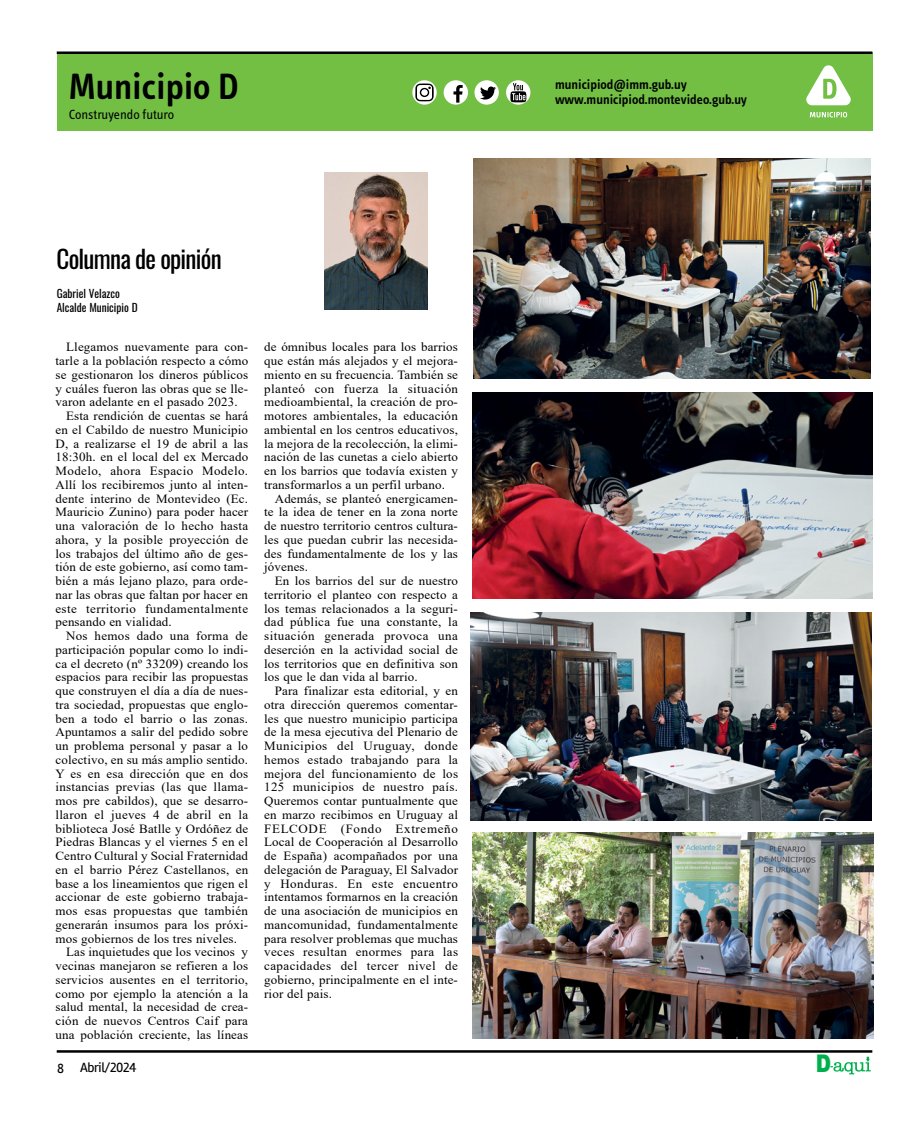
<style>
.page{position:relative;width:922px;height:1125px;background:#fff}
.page>*{position:absolute;margin:0;border:0;box-sizing:border-box;transform-origin:0 0}
.t1{font:600 37.5px "Info Text";color:#000}
.t2{font:25px "Oswald";letter-spacing:-.03em;color:#000}
.t3{font:900 24.38px "Arial";color:#00b04c;scale:.81 1}
.t4{font:600 13.75px "Info Text";color:#000}
.t5{font:13.75px "Info Text";color:#000}
.t6{font:13.75px "Rambla";letter-spacing:-.03em;color:#000}
.t7{font:12.5px/13.8px "Times New Roman";letter-spacing:.01em;color:#000;text-align:justify;scale:1.04 1}
.t8{font:12.5px "Times New Roman";letter-spacing:.03em;color:#000;scale:1.04 1}
.t9{font:11.25px/13.8px "Oswald";color:#000}
</style>
<div class="page">
<hr style="left:57px;top:1050px;width:815px;height:3px;background:#000">
<svg style="left:830px;top:1057px;width:40px;height:17px"></svg>
<div style="left:57px;top:52px;width:815px;height:79px;background:#72bf44"></div>
<hr style="left:57px;top:51px;width:815px;height:3px;background:#000">
<div style="left:443px;top:80px;width:25px;height:25px;background:#fff;border-radius:50%"></div>
<svg style="left:453px;top:85px;width:9px;height:18px"></svg>
<div style="left:474px;top:80px;width:24px;height:25px;background:#fff;border-radius:50%"></div>
<svg style="left:480px;top:87px;width:16px;height:13px"></svg>
<svg style="left:506px;top:80px;width:24px;height:25px"></svg>
<svg style="left:510px;top:83px;width:16px;height:19px"></svg>
<svg style="left:412px;top:80px;width:24px;height:25px"></svg>
<svg style="left:415px;top:84px;width:18px;height:17px"></svg>
<svg style="left:809px;top:112px;width:38px;height:5px"></svg>
<svg style="left:806px;top:65px;width:45px;height:40px"></svg>
<img style="left:324px;top:173px;width:104px;height:137px">
<img style="left:472px;top:832px;width:400px;height:207px">
<img style="left:472px;top:392px;width:400px;height:207px">
<img style="left:471px;top:613px;width:400px;height:208px">
<img style="left:473px;top:159px;width:397px;height:220px">
<h1 class="t1" style="left:69px;top:65px;width:171px">Municipio D</h1>
<p class="t5" style="left:69px;top:107px;width:107px">Construyendo futuro</p>
<h2 class="t2" style="left:57px;top:236px;width:166px">Columna de opinión</h2>
<p class="t9" style="left:57px;top:286px;width:82px">Gabriel Velazco<br>Alcalde Municipio D</p>
<p class="t7" style="left:66px;top:340px;width:176px">Llegamos nuevamente para con-</p>
<p class="t7" style="left:55px;top:354px;width:187px">tarle a la población respecto a cómo</p>
<p class="t7" style="left:55px;top:367px;width:187px">se gestionaron los dineros públicos</p>
<p class="t7" style="left:55px;top:381px;width:187px">y cuáles fueron las obras que se lle-</p>
<p class="t7" style="left:55px;top:395px;width:176px">varon adelante en el pasado 2023.</p>
<p class="t7" style="left:66px;top:409px;width:176px">Esta rendición de cuentas se hará</p>
<p class="t7" style="left:55px;top:422px;width:187px">en el Cabildo de nuestro Municipio</p>
<p class="t7" style="left:55px;top:436px;width:187px">D, a realizarse el 19 de abril a las</p>
<p class="t7" style="left:55px;top:450px;width:187px">18:30h. en el local del ex Mercado</p>
<p class="t8" style="left:55px;top:462px;width:187px">Modelo, ahora Espacio Modelo.</p>
<p class="t7" style="left:55px;top:477px;width:187px">Allí los recibiremos junto al inten-</p>
<p class="t7" style="left:55px;top:491px;width:187px">dente interino de Montevideo (Ec.</p>
<p class="t7" style="left:55px;top:505px;width:187px">Mauricio Zunino) para poder hacer</p>
<p class="t7" style="left:55px;top:519px;width:187px">una valoración de lo hecho hasta</p>
<p class="t7" style="left:55px;top:532px;width:187px">ahora, y la posible proyección de</p>
<p class="t7" style="left:55px;top:546px;width:187px">los trabajos del último año de ges-</p>
<p class="t7" style="left:55px;top:560px;width:187px">tión de este gobierno, así como tam-</p>
<p class="t7" style="left:55px;top:574px;width:187px">bién a más lejano plazo, para orde-</p>
<p class="t7" style="left:55px;top:587px;width:187px">nar las obras que faltan por hacer en</p>
<p class="t8" style="left:55px;top:600px;width:187px">este territorio fundamentalmente</p>
<p class="t7" style="left:55px;top:615px;width:113px">pensando en vialidad.</p>
<p class="t7" style="left:66px;top:629px;width:176px">Nos hemos dado una forma de</p>
<p class="t7" style="left:55px;top:642px;width:187px">participación popular como lo indi-</p>
<p class="t7" style="left:55px;top:656px;width:187px">ca el decreto (nº 33209) creando los</p>
<p class="t7" style="left:55px;top:670px;width:187px">espacios para recibir las propuestas</p>
<p class="t7" style="left:55px;top:684px;width:187px">que construyen el día a día de nues-</p>
<p class="t7" style="left:55px;top:697px;width:187px">tra sociedad, propuestas que englo-</p>
<p class="t7" style="left:55px;top:711px;width:187px">ben a todo el barrio o las zonas.</p>
<p class="t7" style="left:55px;top:725px;width:187px">Apuntamos a salir del pedido sobre</p>
<p class="t7" style="left:55px;top:739px;width:187px">un problema personal y pasar a lo</p>
<p class="t7" style="left:55px;top:752px;width:187px">colectivo, en su más amplio sentido.</p>
<p class="t7" style="left:55px;top:766px;width:187px">Y es en esa dirección que en dos</p>
<p class="t7" style="left:55px;top:780px;width:187px">instancias previas (las que llama-</p>
<p class="t7" style="left:55px;top:794px;width:187px">mos pre cabildos), que se desarro-</p>
<p class="t7" style="left:55px;top:807px;width:187px">llaron el jueves 4 de abril en la</p>
<p class="t7" style="left:55px;top:821px;width:187px">biblioteca José Batlle y Ordóñez de</p>
<p class="t7" style="left:55px;top:835px;width:187px">Piedras Blancas y el viernes 5 en el</p>
<p class="t7" style="left:55px;top:849px;width:187px">Centro Cultural y Social Fraternidad</p>
<p class="t7" style="left:55px;top:862px;width:187px">en el barrio Pérez Castellanos, en</p>
<p class="t7" style="left:55px;top:876px;width:187px">base a los lineamientos que rigen el</p>
<p class="t7" style="left:55px;top:890px;width:187px">accionar de este gobierno trabaja-</p>
<p class="t7" style="left:55px;top:904px;width:187px">mos esas propuestas que también</p>
<p class="t7" style="left:55px;top:917px;width:187px">generarán insumos para los próxi-</p>
<p class="t7" style="left:55px;top:931px;width:176px">mos gobiernos de los tres niveles.</p>
<p class="t7" style="left:66px;top:945px;width:176px">Las inquietudes que los vecinos y</p>
<p class="t7" style="left:55px;top:959px;width:187px">vecinas manejaron se refieren a los</p>
<p class="t7" style="left:55px;top:972px;width:187px">servicios ausentes en el territorio,</p>
<p class="t7" style="left:55px;top:986px;width:187px">como por ejemplo la atención a la</p>
<p class="t7" style="left:55px;top:1000px;width:187px">salud mental, la necesidad de crea-</p>
<p class="t7" style="left:55px;top:1014px;width:186px">ción de nuevos Centros Caif para</p>
<p class="t7" style="left:55px;top:1027px;width:187px">una población creciente, las líneas</p>
<p class="t6" style="left:57px;top:1059px;width:81px">8 Abril/2024</p>
<p class="t7" style="left:264px;top:340px;width:188px">de ómnibus locales para los barrios que están más alejados y el mejora&shy;miento en su frecuencia. También se planteó con fuerza la situación medioambiental, la creación de pro&shy;motores ambientales, la educación ambiental en los centros educativos, la mejora de la recolección, la elimi&shy;nación de las cunetas a cielo abierto en los barrios que todavía existen y transformarlos a un perfil urbano.</p>
<p class="t7" style="left:264px;top:491px;width:188px;text-indent:11px">Además, se planteó energicamen&shy;te la idea de tener en la zona norte de nuestro territorio centros cultura&shy;les que puedan cubrir las necesida&shy;des fundamentalmente de los y las jóvenes.</p>
<p class="t7" style="left:264px;top:574px;width:188px;text-indent:11px">En los barrios del sur de nuestro territorio el planteo con respecto a los temas relacionados a la seguri&shy;dad pública fue una constante, la situación generada provoca una deserción en la actividad social de los territorios que en definitiva son los que le dan vida al barrio.</p>
<p class="t7" style="left:264px;top:684px;width:188px;text-indent:11px">Para finalizar esta editorial, y en otra dirección queremos comentar&shy;les que nuestro municipio participa de la mesa ejecutiva del Plenario de Municipios del Uruguay, donde hemos estado trabajando para la mejora del funcionamiento de los 125 municipios de nuestro país.<br>Queremos contar puntualmente que en marzo recibimos en Uruguay al FELCODE (Fondo Extremeño Local de Cooperación al Desarrollo de España) acompañados por una delegación de Paraguay, El Salvador y Honduras. En este encuentro intentamos formarnos en la creación de una asociación de municipios en mancomunidad, fundamentalmente para resolver problemas que muchas veces resultan enormes para las capacidades del tercer nivel de gobierno, principalmente en el inte&shy;rior del pais.</p>
<p class="t4" style="left:555px;top:77px;width:133px">municipiod@imm.gub.uy</p>
<p class="t4" style="left:555px;top:92px;width:193px">www.municipiod.montevideo.gub.uy</p>
<h3 class="t3" style="left:815px;top:1045px;width:20px">D</h3>
</div>
